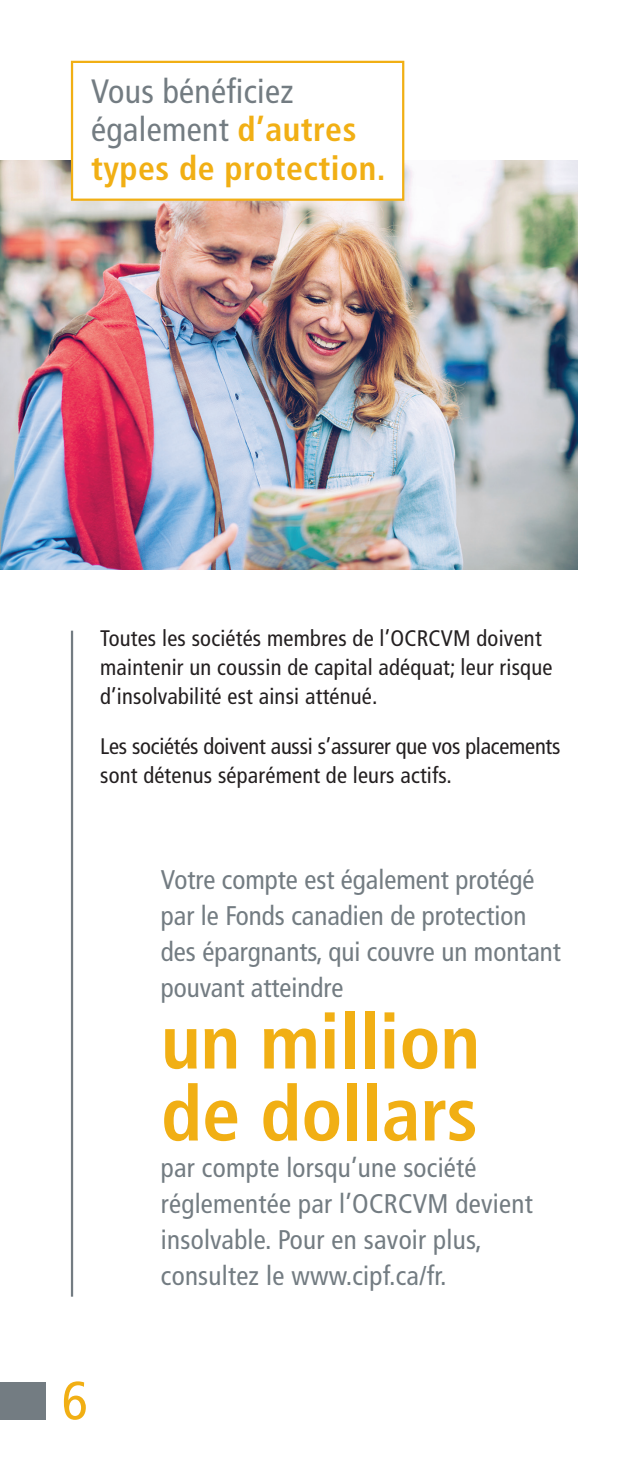
<style>
.page{position:relative;width:628px;height:1458px;background:#fff}
.page>*{position:absolute;margin:0;border:0;box-sizing:border-box;transform-origin:0 0}
.Bullets{font:700 condensed 76.5px/72px "Frutiger";color:#f1af14}
.t1{font:condensed 54px "Frutiger";color:#f1af14}
.body__10_14__B{font:700 condensed 33.75px/38.2px "Frutiger";letter-spacing:.015em;color:#f1af14}
.Bullets-2{font:condensed 27px/36px "Frutiger";color:#737c82}
.Bullets-3{font:condensed 22.5px/29.2px "Frutiger";letter-spacing:.01em;color:#231f20}
.Bullets-4{font:condensed 22.5px/29.2px "Frutiger";letter-spacing:-.01em;color:#231f20}
.s1{font-weight:400;color:#737c82}
</style>
<div class="page">
<div style="left:0;top:1382px;width:46px;height:38px;background:#737c82"></div>
<img style="left:0;top:161px;width:577px;height:409px">
<hr style="left:71px;top:631px;width:2px;height:666px;background:#737c82">
<div style="left:71px;top:61px;width:333px;height:140px;background:#fff;border:2px solid #f1af14"></div>
<p class="body__10_14__B" style="left:91px;top:72px;width:296px"><span class="s1">Vous bénéficiez également</span> d’autres types de protection.</p>
<p class="Bullets-3" style="left:100px;top:623px;width:454px">Toutes les sociétés membres de l’OCRCVM doivent maintenir un coussin de capital adéquat; leur risque d’insolvabilité est ainsi atténué.</p>
<p class="Bullets-4" style="left:100px;top:731px;width:462px">Les sociétés doivent aussi s’assurer que vos placements sont détenus séparément de leurs actifs.</p>
<h2 class="t1" style="left:62px;top:1369px;width:27px">6</h2>
<p class="Bullets-2" style="left:161px;top:861px;width:401px">Votre compte est également protégé par le Fonds canadien de protection des épargnants, qui couvre un montant pouvant atteindre</p>
<p class="Bullets" style="left:161px;top:1006px;width:321px">un million de dollars</p>
<p class="Bullets-2" style="left:161px;top:1149px;width:373px">par compte lorsqu’une société réglementée par l’OCRCVM devient insolvable. Pour en savoir plus, consultez le www.cipf.ca/fr.</p>
</div>
